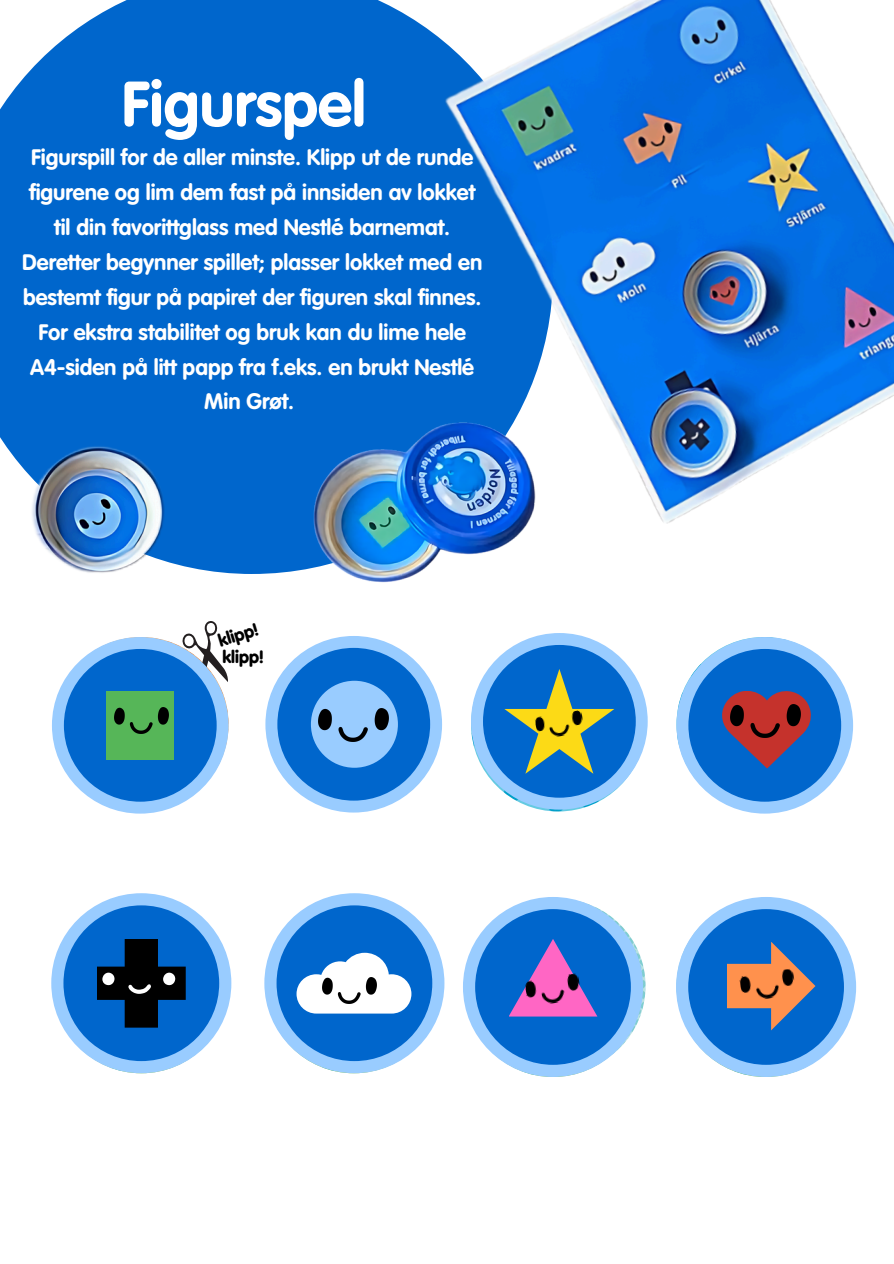
<style>
.page{position:relative;width:894px;height:1264px;background:#fff}
.page>*{position:absolute;margin:0;border:0;box-sizing:border-box;transform-origin:0 0}
.t1{font:700 62.85px "VAG Rounded Std";color:#fff}
.t2{font:700 22.05px/35px "VAG Rounded Std";color:#fff;text-align:center}
.t3{font:900 17.4px "VAG Rounded Std";color:#000}
</style>
<div class="page">
<svg style="left:182px;top:621px;width:46px;height:61px"></svg>
<div style="left:0;top:0;width:376px;height:574px;background:#06c"></div>
<div style="left:52px;top:637px;width:176px;height:176px;background:#9cf;border-radius:50%"></div>
<div style="left:64px;top:649px;width:152px;height:152px;background:#06c;border-radius:50%"></div>
<svg style="left:111px;top:759px;width:41px;height:1px"></svg>
<div style="left:51px;top:893px;width:180px;height:180px;background:#9cf;border-radius:50%"></div>
<div style="left:63px;top:905px;width:156px;height:156px;background:#06c;border-radius:50%"></div>
<div style="left:264px;top:893px;width:180px;height:180px;background:#9cf;border-radius:50%"></div>
<div style="left:276px;top:905px;width:156px;height:156px;background:#06c;border-radius:50%"></div>
<div style="left:265px;top:636px;width:177px;height:176px;background:#9cf;border-radius:50%"></div>
<div style="left:277px;top:648px;width:153px;height:152px;background:#06c;border-radius:50%"></div>
<div style="left:471px;top:633px;width:176px;height:176px;background:#9cf;border-radius:50%"></div>
<div style="left:483px;top:645px;width:152px;height:152px;background:#06c;border-radius:50%"></div>
<div style="left:676px;top:637px;width:176px;height:176px;background:#9cf;border-radius:50%"></div>
<div style="left:688px;top:649px;width:152px;height:152px;background:#06c;border-radius:50%"></div>
<div style="left:107px;top:691px;width:67px;height:68px;background:#56b658"></div>
<div style="left:311px;top:680px;width:87px;height:87px;background:#9cf;border-radius:50%"></div>
<svg style="left:504px;top:669px;width:110px;height:104px"></svg>
<svg style="left:722px;top:691px;width:88px;height:77px"></svg>
<svg style="left:296px;top:952px;width:115px;height:62px"></svg>
<div style="left:463px;top:897px;width:180px;height:179px;background:#9cf;border-radius:50%"></div>
<div style="left:475px;top:909px;width:155px;height:155px;background:#06c;border-radius:50%"></div>
<div style="left:675px;top:897px;width:180px;height:179px;background:#9cf;border-radius:50%"></div>
<div style="left:688px;top:909px;width:155px;height:155px;background:#06c;border-radius:50%"></div>
<svg style="left:509px;top:939px;width:88px;height:78px"></svg>
<svg style="left:727px;top:942px;width:88px;height:88px"></svg>
<img style="left:114px;top:707px;width:54px;height:26px">
<img style="left:319px;top:708px;width:69px;height:33px">
<img style="left:730px;top:704px;width:70px;height:33px">
<img style="left:322px;top:977px;width:54px;height:26px">
<img style="left:524px;top:973px;width:57px;height:34px">
<img style="left:738px;top:968px;width:58px;height:34px">
<img style="left:534px;top:710px;width:50px;height:29px">
<svg style="left:97px;top:939px;width:89px;height:88px"></svg>
<img style="left:376px;top:0;width:517px;height:524px">
<img style="left:0;top:445px;width:205px;height:129px">
<img style="left:266px;top:406px;width:310px;height:177px">
<p class="t1" style="left:122px;top:78px;width:246px">Figurspel</p>
<p class="t2" style="left:22px;top:142px;width:461px">Figurspill for de aller minste. Klipp ut de runde figurene og lim dem fast på innsiden av lokket til din favorittglass med Nestlé barnemat.<br>Deretter begynner spillet; plasser lokket med en bestemt figur på papiret der figuren skal finnes.<br>For ekstra stabilitet og bruk kan du lime hele A4-siden på litt papp fra f.eks. en brukt Nestlé Min Grøt.</p>
<p class="t3" style="left:216px;top:634px;width:42px;rotate:-17deg">klipp!</p>
<p class="t3" style="left:222px;top:649px;width:42px">klipp!</p>
</div>
